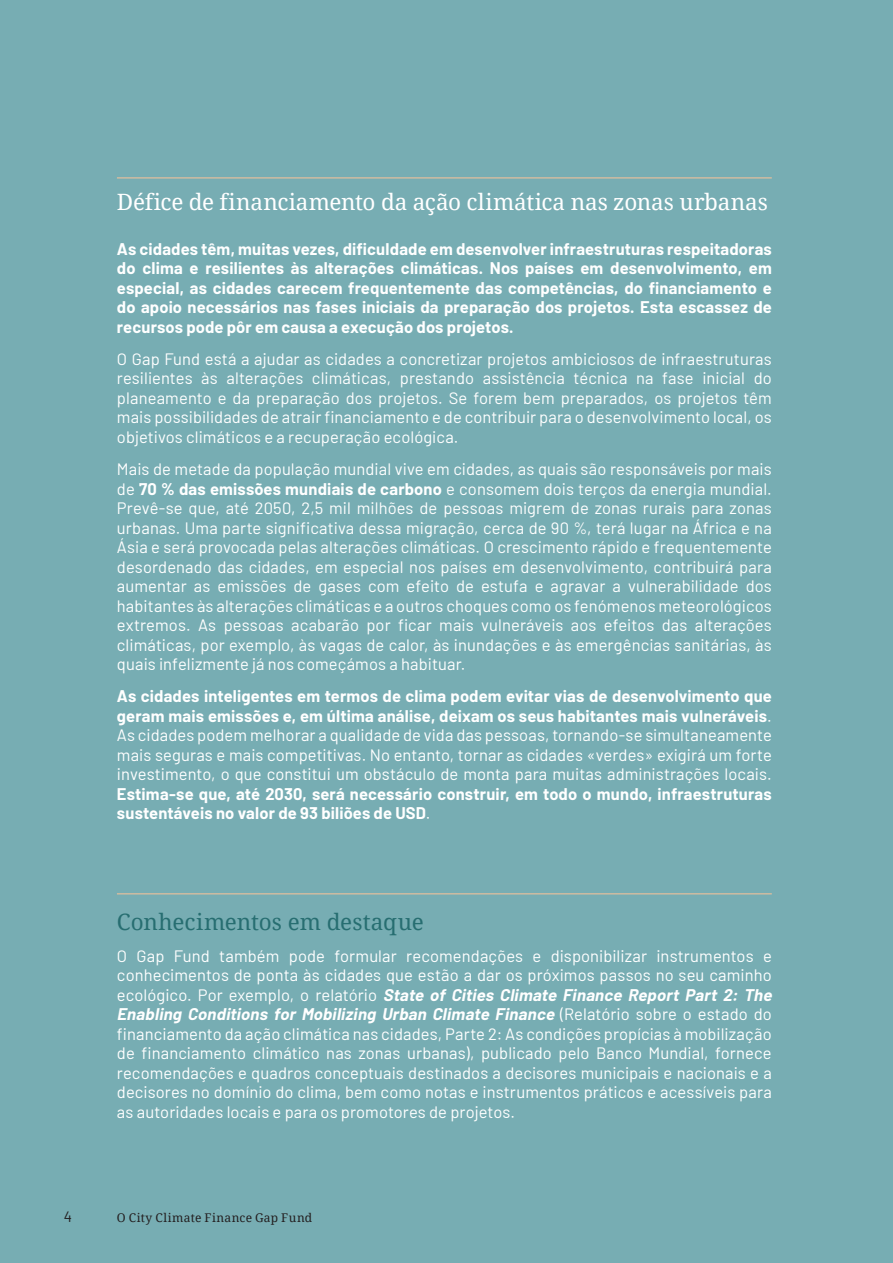
<style>
.page{position:relative;width:893px;height:1263px;background:#77adb3}
.page>*{position:absolute;margin:0;border:0;box-sizing:border-box;transform-origin:0 0}
._01_Titre_01{font:22.5px "Droid Serif";letter-spacing:-.005em;color:#fff}
._01_Titre_01-2{font:22.5px "Droid Serif";color:#276e71}
._02_Texte{font:16.5px/19.5px "Barlow";letter-spacing:.005em;color:#fff;text-align:justify}
._02_Texte-2{font:700 16.5px/19.5px "Barlow";letter-spacing:.01em;color:#fff;text-align:justify}
.t1{font:15px "Barlow";color:#231f20}
.t2{font:12px "Droid Serif";letter-spacing:.03em;color:#231f20}
.s1{font-weight:700}
.s2{font-weight:400}
.s3{font-weight:700;font-style:italic}
</style>
<div class="page">
<hr style="left:117px;top:893px;width:655px;height:1px;background:#fbc398">
<hr style="left:117px;top:178px;width:655px;height:1px;background:#fbc398">
<p class="_01_Titre_01" style="left:117px;top:186px;width:652px">Défice de financiamento da ação climática nas zonas urbanas</p>
<p class="_02_Texte-2" style="left:117px;top:238px;width:656px">As cidades têm, muitas vezes, dificuldade em desenvolver infraestruturas respeitadoras do clima e resilientes às alterações climáticas. Nos países em desenvolvimento, em especial, as cidades carecem frequentemente das competências, do financiamento e do apoio necessários nas fases iniciais da preparação dos projetos. Esta escassez de recursos pode pôr em causa a execução dos projetos.</p>
<p class="_02_Texte" style="left:117px;top:348px;width:656px">O Gap Fund está a ajudar as cidades a concretizar projetos ambiciosos de infraestruturas resilientes às alterações climáticas, prestando assistência técnica na fase inicial do planeamento e da preparação dos projetos. Se forem bem preparados, os projetos têm mais possibilidades de atrair financiamento e de contribuir para o desenvolvimento local, os objetivos climáticos e a recuperação ecológica.</p>
<p class="_02_Texte" style="left:117px;top:458px;width:656px">Mais de metade da população mundial vive em cidades, as quais são responsáveis por mais de <span class="s1">70 % das emissões mundiais de carbono</span> e consomem dois terços da energia mundial.<br>Prevê-se que, até 2050, 2,5 mil milhões de pessoas migrem de zonas rurais para zonas urbanas. Uma parte significativa dessa migração, cerca de 90 %, terá lugar na África e na Ásia e será provocada pelas alterações climáticas. O crescimento rápido e frequentemente desordenado das cidades, em especial nos países em desenvolvimento, contribuirá para aumentar as emissões de gases com efeito de estufa e agravar a vulnerabilidade dos habitantes às alterações climáticas e a outros choques como os fenómenos meteorológicos extremos. As pessoas acabarão por ficar mais vulneráveis aos efeitos das alterações climáticas, por exemplo, às vagas de calor, às inundações e às emergências sanitárias, às quais infelizmente já nos começámos a habituar.</p>
<p class="_02_Texte-2" style="left:117px;top:685px;width:656px">As cidades inteligentes em termos de clima podem evitar vias de desenvolvimento que geram mais emissões e, em última análise, deixam os seus habitantes mais vulneráveis<span class="s2">.<br>As cidades podem melhorar a qualidade de vida das pessoas, tornando-se simultaneamente mais seguras e mais competitivas. No entanto, tornar as cidades «verdes» exigirá um forte investimento, o que constitui um obstáculo de monta para muitas administrações locais.<br></span>Estima-se que, até 2030, será necessário construir, em todo o mundo, infraestruturas sustentáveis no valor de 93 biliões de USD<span class="s2">.</span></p>
<p class="_01_Titre_01-2" style="left:117px;top:906px;width:308px">Conhecimentos em destaque</p>
<p class="_02_Texte" style="left:117px;top:945px;width:660px;text-align:left">O Gap Fund também pode formular recomendações e disponibilizar instrumentos e conhecimentos de ponta às cidades que estão a dar os próximos passos no seu caminho e c o l ó g i c o . P o r e x e m p l o , o r e l a t ó r i o <span class="s3">State of Cities Climate Finance Report Part 2: The Enabling Conditions for Mobilizing Urban Climate Finance</span> ( R e l a t ó r i o s o b r e o e s t a d o d o financiamento da ação climática nas cidades, Parte 2: As condições propícias à mobilização de financiamento climático nas zonas urbanas), publicado pelo Banco Mundial, fornece recomendações e quadros conceptuais destinados a decisores municipais e nacionais e a decisores no domínio do clima, bem como notas e instrumentos práticos e acessíveis para as autoridades locais e para os promotores de projetos.</p>
<p class="t1" style="left:64px;top:1206px;width:10px">4</p>
<p class="t2" style="left:117px;top:1210px;width:197px">O City Climate Finance Gap Fund</p>
</div>
